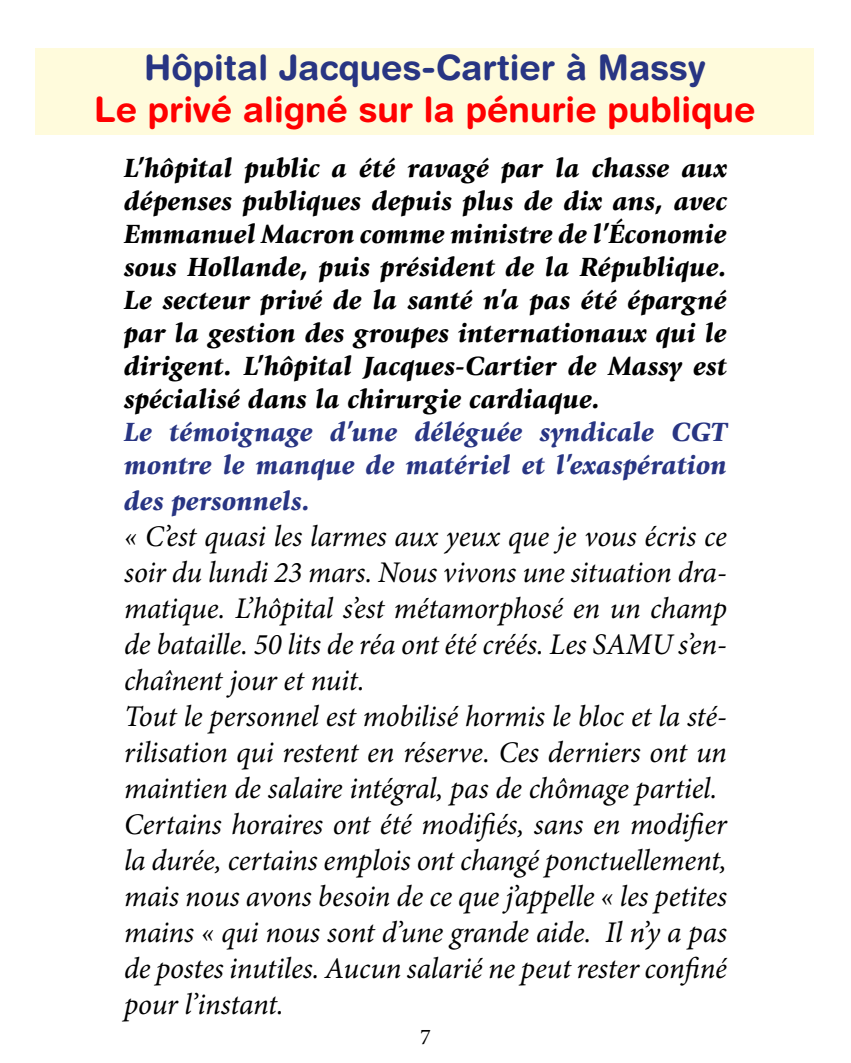
<style>
.page{position:relative;width:851px;height:1063px;background:#fff}
.page>*{position:absolute;margin:0;border:0;box-sizing:border-box;transform-origin:0 0}
.t1{font:700 35px "Helvetica Rounded";color:#f00}
.t2{font:700 35px "Helvetica Rounded";color:#283583}
.t3{font:italic 30px/36px "Minion Pro";letter-spacing:-.01em;color:#000}
.t4{font:italic 900 27.5px/33px "Giovanni";letter-spacing:.005em;color:#000;text-align:justify}
.t5{font:italic 900 27.5px/33px "Giovanni";letter-spacing:.005em;color:#283583}
.t6{font:22.5px "Minion Pro";color:#000}
</style>
<div class="page">
<div style="left:35px;top:48px;width:779px;height:86px;background:#fffbdc"></div>
<p class="t2" style="left:144px;top:47px;width:563px">Hôpital Jacques-Cartier à Massy</p>
<p class="t1" style="left:94px;top:89px;width:662px">Le privé aligné sur la pénurie publique</p>
<p class="t4" style="left:124px;top:151px;width:604px">L’hôpital public a été ravagé par la chasse aux dépenses publiques depuis plus de dix ans, avec Emmanuel Macron comme ministre de l’Économie sous Hollande, puis président de la République.<br>Le secteur privé de la santé n’a pas été épargné par la gestion des groupes internationaux qui le dirigent. L’hôpital Jacques-Cartier de Massy est spécialisé dans la chirurgie cardiaque.</p>
<p class="t5" style="left:124px;top:415px;width:604px">Le témoignage d’une déléguée syndicale CGT montre le manque de matériel et l’exaspération</p>
<p class="t5" style="left:124px;top:484px;width:188px">des personnels.</p>
<p class="t3" style="left:124px;top:519px;width:604px">« C’est quasi les larmes aux yeux que je vous écris ce soir du lundi 23 mars. Nous vivons une situation dra&shy;matique. L’hôpital s’est métamorphosé en un champ de bataille. 50 lits de réa ont été créés. Les SAMU s’en&shy;chaînent jour et nuit.<br>Tout le personnel est mobilisé hormis le bloc et la sté&shy;rilisation qui restent en réserve. Ces derniers ont un maintien de salaire intégral, pas de chômage partiel.<br>Certains horaires ont été modifiés, sans en modifier la durée, certains emplois ont changé ponctuellement, mais nous avons besoin de ce que j’appelle « les petites mains « qui nous sont d’une grande aide. Il n’y a pas de postes inutiles. Aucun salarié ne peut rester confiné pour l’instant.</p>
<p class="t6" style="left:420px;top:1023px;width:12px">7</p>
</div>
